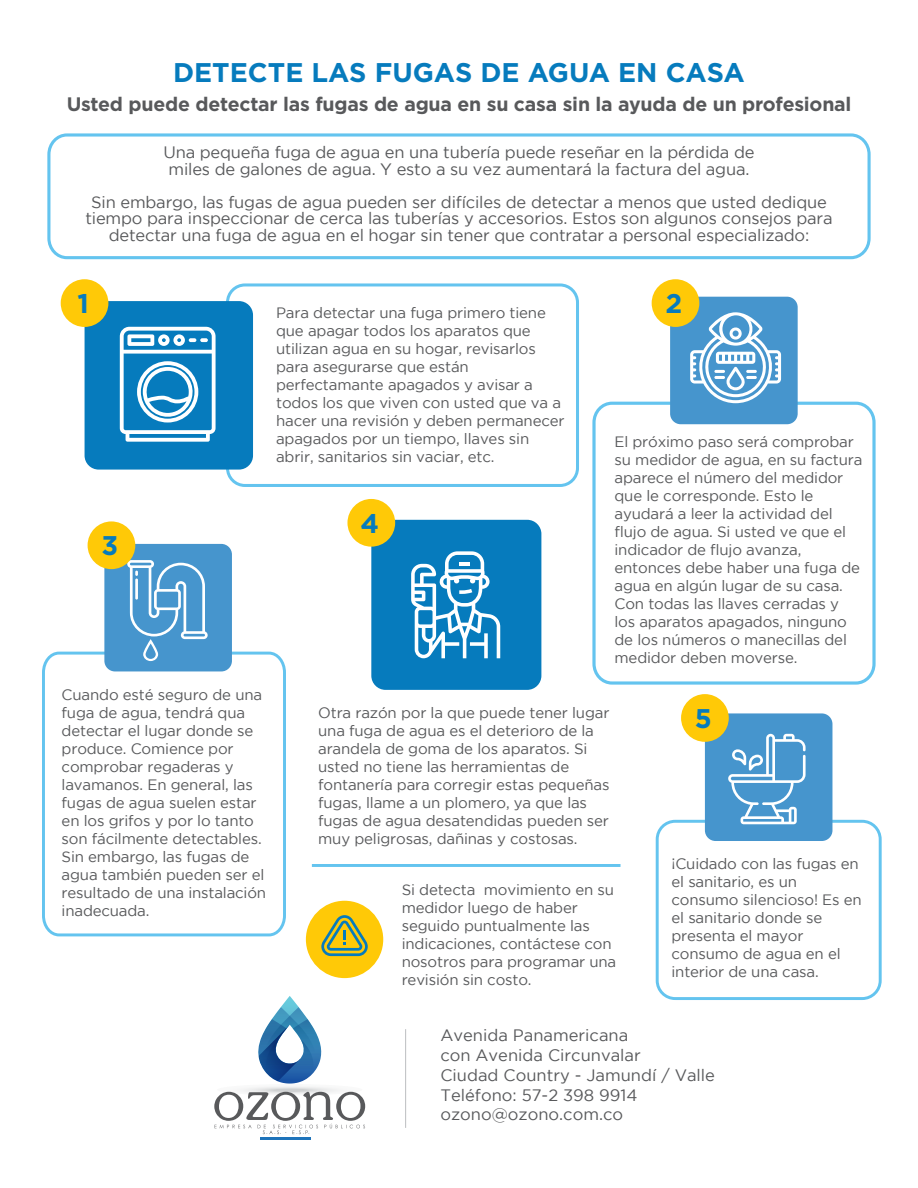
<style>
.page{position:relative;width:918px;height:1188px;background:#fff}
.page>*{position:absolute;margin:0;border:0;box-sizing:border-box;transform-origin:0 0}
.t1{font:700 27px "Gotham";color:#067bbd}
.t2{font:700 19.5px "Gotham";letter-spacing:-.01em;color:#58595b}
.t3{font:16.5px/19.8px "Gotham";letter-spacing:-.01em;color:#58595b;text-align:center}
.t4{font:15px/18px "Gotham";letter-spacing:-.01em;color:#58595b}
</style>
<div class="page">
<svg style="left:42px;top:651px;width:244px;height:286px"></svg>
<div style="left:226px;top:283px;width:353px;height:204px;border:3px solid #64c4ef;border-radius:17px"></div>
<svg style="left:258px;top:996px;width:64px;height:88px"></svg>
<svg style="left:226px;top:1086px;width:127px;height:6px"></svg>
<hr style="left:260px;top:1137px;width:51px;height:2px;background:#1e73ba">
<svg style="left:214px;top:1092px;width:151px;height:42px"></svg>
<hr style="left:405px;top:1029px;width:1px;height:99px;background:#bcbec0">
<div style="left:371px;top:520px;width:170px;height:170px;background:#067bbd;border-radius:14px"></div>
<svg style="left:411px;top:551px;width:89px;height:107px"></svg>
<hr style="left:459px;top:562px;width:11px;height:4px;background:#fff">
<div style="left:85px;top:301px;width:168px;height:169px;background:#067bbd;border-radius:14px"></div>
<svg style="left:120px;top:327px;width:96px;height:115px"></svg>
<div style="left:61px;top:279px;width:47px;height:48px;background:#ffc907;border-radius:50%"></div>
<div style="left:104px;top:544px;width:128px;height:127px;background:#4695cd;border-radius:11px"></div>
<svg style="left:127px;top:560px;width:81px;height:101px"></svg>
<div style="left:88px;top:521px;width:47px;height:48px;background:#ffc907;border-radius:50%"></div>
<div style="left:47px;top:133px;width:824px;height:126px;border:3px solid #64c4ef;border-radius:19px"></div>
<div style="left:592px;top:402px;width:284px;height:283px;border:3px solid #64c4ef;border-radius:19px"></div>
<div style="left:670px;top:297px;width:128px;height:127px;background:#4695cd;border-radius:11px"></div>
<svg style="left:690px;top:312px;width:91px;height:91px"></svg>
<div style="left:652px;top:279px;width:47px;height:48px;background:#ffc907;border-radius:50%"></div>
<div style="left:656px;top:820px;width:226px;height:180px;border:3px solid #64c4ef;border-radius:18px"></div>
<div style="left:705px;top:713px;width:127px;height:128px;background:#4695cd;border-radius:11px"></div>
<svg style="left:728px;top:734px;width:78px;height:90px"></svg>
<div style="left:681px;top:694px;width:48px;height:48px;background:#ffc907;border-radius:50%"></div>
<div style="left:347px;top:499px;width:48px;height:48px;background:#ffc907;border-radius:50%"></div>
<div style="left:306px;top:901px;width:77px;height:77px;background:#ffc907;border-radius:50%"></div>
<svg style="left:321px;top:915px;width:47px;height:41px"></svg>
<hr style="left:312px;top:864px;width:309px;height:3px;background:#64c4ef">
<h1 class="t1" style="left:173px;top:55px;width:573px">DETECTE LAS FUGAS DE AGUA EN CASA</h1>
<h2 class="t2" style="left:67px;top:91px;width:786px">Usted puede detectar las fugas de agua en su casa sin la ayuda de un profesional</h2>
<p class="t3" style="left:163px;top:144px;width:593px;line-height:16.5px">Una pequeña fuga de agua en una tubería puede reseñar en la pérdida de miles de galones de agua. Y esto a su vez aumentará la factura del agua.</p>
<p class="t3" style="left:85px;top:193px;width:749px;line-height:16.5px">Sin embargo, las fugas de agua pueden ser difíciles de detectar a menos que usted dedique tiempo para inspeccionar de cerca las tuberías y accesorios. Estos son algunos consejos para detectar una fuga de agua en el hogar sin tener que contratar a personal especializado:</p>
<h1 class="t1" style="left:77px;top:285px;width:13px">1</h1>
<h1 class="t1" style="left:102px;top:528px;width:18px">3</h1>
<p class="t4" style="left:62px;top:686px;width:206px">Cuando esté seguro de una fuga de agua, tendrá qua detectar el lugar donde se produce. Comience por comprobar regaderas y lavamanos. En general, las fugas de agua suelen estar en los grifos y por lo tanto son fácilmente detectables.<br>Sin embargo, las fugas de agua también pueden ser el resultado de una instalación inadecuada.</p>
<p class="t4" style="left:276px;top:304px;width:290px">Para detectar una fuga primero tiene que apagar todos los aparatos que utilizan agua en su hogar, revisarlos para asegurarse que están perfectamante apagados y avisar a todos los que viven con usted que va a hacer una revisión y deben permanecer apagados por un tiempo, llaves sin abrir, sanitarios sin vaciar, etc.</p>
<h1 class="t1" style="left:361px;top:505px;width:20px">4</h1>
<h1 class="t1" style="left:666px;top:285px;width:18px">2</h1>
<p class="t4" style="left:615px;top:432px;width:249px">El próximo paso será comprobar su medidor de agua, en su factura aparece el número del medidor que le corresponde. Esto le ayudará a leer la actividad del flujo de agua. Si usted ve que el indicador de flujo avanza, entonces debe haber una fuga de agua en algún lugar de su casa.<br>Con todas las llaves cerradas y los aparatos apagados, ninguno de los números o manecillas del medidor deben moverse.</p>
<p class="t4" style="left:318px;top:703px;width:293px">Otra razón por la que puede tener lugar una fuga de agua es el deterioro de la arandela de goma de los aparatos. Si usted no tiene las herramientas de fontanería para corregir estas pequeñas fugas, llame a un plomero, ya que las fugas de agua desatendidas pueden ser muy peligrosas, dañinas y costosas.</p>
<p class="t4" style="left:402px;top:881px;width:216px">Si detecta movimiento en su medidor luego de haber seguido puntualmente las indicaciones, contáctese con nosotros para programar una revisión sin costo.</p>
<h1 class="t1" style="left:695px;top:700px;width:19px">5</h1>
<p class="t4" style="left:672px;top:854px;width:192px">¡Cuidado con las fugas en el sanitario, es un consumo silencioso! Es en el sanitario donde se presenta el mayor consumo de agua en el interior de una casa.</p>
<p class="t3" style="left:440px;top:1025px;width:276px;text-align:left">Avenida Panamericana<br>con Avenida Circunvalar<br>Ciudad Country - Jamundí / Valle<br>Teléfono: 57-2 398 9914 ozono@ozono.com.co</p>
</div>
